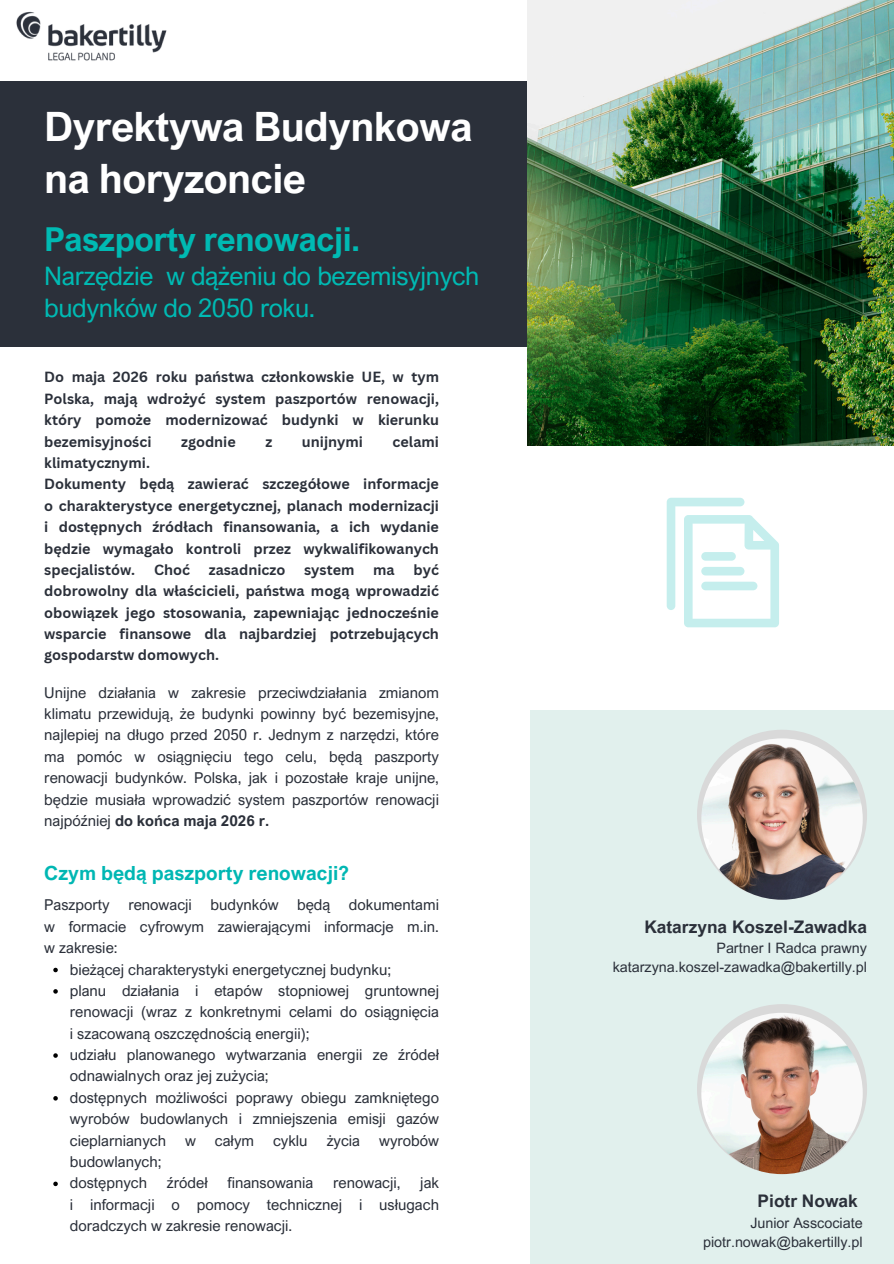
<style>
.page{position:relative;width:894px;height:1264px;background:#fff}
.page>*{position:absolute;margin:0;border:0;box-sizing:border-box;transform-origin:0 0}
.t1{font:700 40.5px/51.8px "Arial Nova";letter-spacing:-.015em;color:#fff}
.t2{font:700 33px "Arial Nova";letter-spacing:-.015em;color:#00bab3}
.t3{font:25.5px/32.7px "Arial Nova";letter-spacing:-.015em;color:#00bab3}
.t4{font:700 19.5px "Arial Nova";color:#00b7b3}
.t5{font:700 17.4px "Arial MT Pro";color:#2b303a}
.t6{font:15px/21.3px "Arial Nova";color:#2b303a;text-align:justify}
.t7{font:700 14.4px/21.3px "Canva Sans";color:#2b303a;text-align:justify}
.t8{font:14.4px "Arial MT Pro";color:#2b303a}
.s1{font-weight:700}
</style>
<div class="page">
<div style="left:0;top:82px;width:614px;height:265px;background:#2b303a"></div>
<div style="left:529px;top:710px;width:364px;height:553px;background:#e1f0ed"></div>
<div style="left:696px;top:729px;width:170px;height:170px;background:#d9d9d9;border-radius:50%"></div>
<img style="left:701px;top:738px;width:161px;height:161px;border-radius:50%">
<img style="left:16px;top:11px;width:151px;height:50px">
<div style="left:696px;top:1004px;width:170px;height:170px;background:#d9d9d9;border-radius:50%"></div>
<img style="left:701px;top:1012px;width:161px;height:162px;border-radius:50%">
<svg style="left:666px;top:497px;width:112px;height:130px"></svg>
<img style="left:527px;top:0;width:366px;height:446px">
<svg style="left:53px;top:967px;width:5px;height:5px"></svg>
<svg style="left:53px;top:989px;width:5px;height:4px"></svg>
<svg style="left:53px;top:1053px;width:5px;height:4px"></svg>
<svg style="left:53px;top:1096px;width:5px;height:4px"></svg>
<svg style="left:53px;top:1181px;width:5px;height:5px"></svg>
<h2 class="t1" style="left:44px;top:100px;width:430px">Dyrektywa Budynkowa na horyzoncie</h2>
<h4 class="t2" style="left:44px;top:218px;width:317px">Paszporty renowacji.</h4>
<h4 class="t3" style="left:44px;top:259px;width:436px">Narzędzie w dążeniu do bezemisyjnych budynków do 2050 roku.</h4>
<p class="t7" style="left:44px;top:366px;width:396px">Do maja 2026 roku państwa członkowskie UE, w tym Polska, mają wdrożyć system paszportów renowacji, który pomoże modernizować budynki w kierunku bezemisyjności</p>
<p class="t7" style="left:181px;top:430px;width:56px">zgodnie</p>
<p class="t7" style="left:265px;top:430px;width:8px">z</p>
<p class="t7" style="left:302px;top:430px;width:63px">unijnymi</p>
<p class="t7" style="left:392px;top:430px;width:48px">celami</p>
<p class="t7" style="left:44px;top:452px;width:396px;text-align:left">klimatycznymi.<br>Dokumenty będą zawierać szczegółowe informacje o charakterystyce energetycznej, planach modernizacji i dostępnych źródłach finansowania, a ich wydanie będzie wymagało kontroli przez wykwalifikowanych specjalistów.</p>
<p class="t7" style="left:154px;top:558px;width:37px">Choć</p>
<p class="t7" style="left:209px;top:558px;width:78px">zasadniczo</p>
<p class="t7" style="left:304px;top:558px;width:52px">system</p>
<p class="t7" style="left:373px;top:558px;width:23px">ma</p>
<p class="t7" style="left:44px;top:558px;width:396px;text-indent:369px">być dobrowolny dla właścicieli, państwa mogą wprowadzić obowiązek jego stosowania, zapewniając jednocześnie wsparcie finansowe dla najbardziej potrzebujących gospodarstw domowych.</p>
<h3 class="t6" style="left:44px;top:681px;width:396px">Unijne działania w zakresie przeciwdziałania zmianom klimatu przewidują, że budynki powinny być bezemisyjne, najlepiej na długo przed 2050 r. Jednym z narzędzi, które ma pomóc w osiągnięciu tego celu, będą paszporty renowacji budynków. Polska, jak i pozostałe kraje unijne, będzie musiała wprowadzić system paszportów renowacji najpóźniej <span class="s1">do końca maja 2026 r.</span></h3>
<p class="t4" style="left:44px;top:860px;width:306px">Czym będą paszporty renowacji?</p>
<p class="t6" style="left:44px;top:894px;width:396px">Paszporty renowacji budynków będą dokumentami w formacie cyfrowym zawierającymi informacje m.in. w zakresie:</p>
<p class="t6" style="left:70px;top:958px;width:323px">bieżącej charakterystyki energetycznej budynku;</p>
<p class="t6" style="left:70px;top:979px;width:370px">planu działania i etapów stopniowej gruntownej renowacji (wraz z konkretnymi celami do osiągnięcia i szacowaną oszczędnością energii);</p>
<p class="t6" style="left:70px;top:1043px;width:370px">udziału planowanego wytwarzania energii ze źródeł odnawialnych oraz jej zużycia;</p>
<p class="t6" style="left:70px;top:1086px;width:370px">dostępnych możliwości poprawy obiegu zamkniętego wyrobów budowlanych i zmniejszenia emisji gazów cieplarnianych</p>
<p class="t6" style="left:185px;top:1129px;width:12px">w</p>
<p class="t6" style="left:215px;top:1129px;width:41px">całym</p>
<p class="t6" style="left:273px;top:1129px;width:36px">cyklu</p>
<p class="t6" style="left:326px;top:1129px;width:35px">życia</p>
<p class="t6" style="left:379px;top:1129px;width:61px">wyrobów</p>
<p class="t6" style="left:70px;top:1150px;width:93px">budowlanych;</p>
<p class="t6" style="left:70px;top:1171px;width:79px">dostępnych</p>
<p class="t6" style="left:167px;top:1171px;width:42px">źródeł</p>
<p class="t6" style="left:227px;top:1171px;width:87px">finansowania</p>
<p class="t6" style="left:333px;top:1171px;width:69px">renowacji,</p>
<p class="t6" style="left:70px;top:1171px;width:370px;text-indent:350px">jak i informacji o pomocy technicznej i usługach doradczych w zakresie renowacji.</p>
<p class="t5" style="left:644px;top:920px;width:224px">Katarzyna Koszel-Zawadka</p>
<p class="t8" style="left:716px;top:942px;width:152px">Partner I Radca prawny</p>
<p class="t8" style="left:612px;top:961px;width:256px">katarzyna.koszel-zawadka@bakertilly.pl</p>
<p class="t5" style="left:757px;top:1194px;width:102px">Piotr Nowak</p>
<p class="t8" style="left:750px;top:1216px;width:114px">Junior Asscociate</p>
<p class="t8" style="left:703px;top:1236px;width:161px">piotr.nowak@bakertilly.pl</p>
</div>
